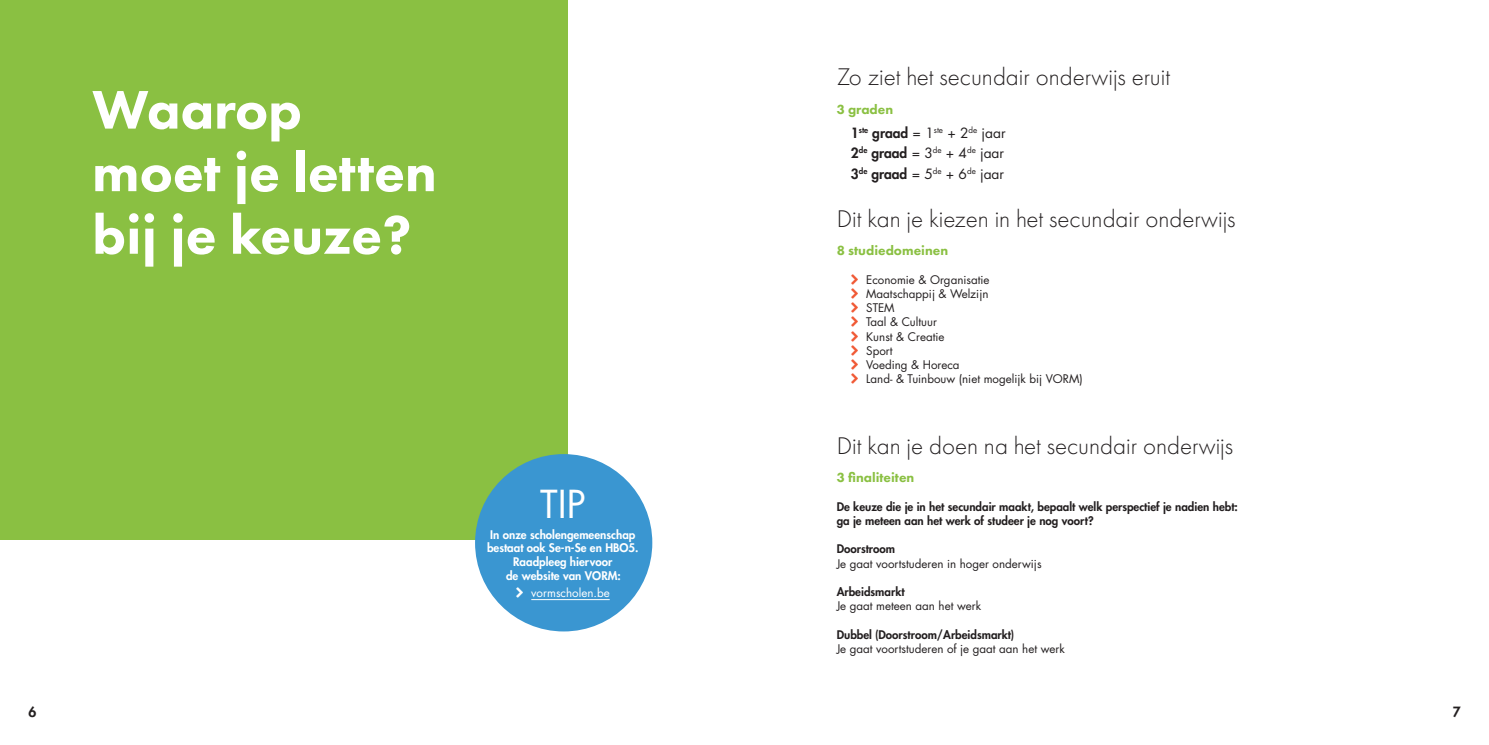
<style>
.page{position:relative;width:1489px;height:745px;background:#fff}
.page>*{position:absolute;margin:0;border:0;box-sizing:border-box;transform-origin:0 0}
.Titel_01{font:800 56.25px/62.5px "Futura PT";color:#fff}
.Body{font:37.5px "Futura";color:#fff}
.Titel_02{font:300 25px "Futura PT";color:#231f20}
.t1{font:13.75px "Futura";color:#231f20}
.t2{font:800 13.75px "Futura PT";color:#8ac042}
.t3{font:800 13.75px "Futura Std";color:#231f20}
.Body-2{font:11.5px/14.1px "Futura";color:#231f20}
.Body-3{font:800 11.5px/14.1px "Futura Std";color:#231f20}
.Body-4{font:800 11.5px/13.8px "Futura Std";color:#fff;text-align:center}
.Body-5{font:11.5px "Futura";color:#fff}
.s1{font-family:"Futura Std";font-weight:800}
</style>
<div class="page">
<div style="left:0;top:0;width:567px;height:539px;background:#8ac042"></div>
<div style="left:475px;top:454px;width:177px;height:177px;background:#3a96d1;border-radius:50%"></div>
<hr style="left:531px;top:599px;width:78px;height:1px;background:#fff">
<p class="Titel_01" style="left:92px;top:78px;width:346px">Waarop moet je letten bij je keuze?</p>
<p class="Body" style="left:540px;top:478px;width:47px">TIP</p>
<p class="Body-4" style="left:487px;top:527px;width:152px">In onze scholengemeenschap bestaat ook Se-n-Se en HBO5.<br>Raadpleeg hiervoor<br>de website van VORM:</p>
<p class="Body-5" style="left:531px;top:584px;width:80px">vormscholen.be</p>
<p class="Titel_02" style="left:836px;top:63px;width:335px">Zo ziet het secundair onderwijs eruit</p>
<p class="t2" style="left:836px;top:100px;width:58px">3 graden</p>
<p class="t1" style="left:850px;top:123px;width:156px"><span class="s1">1</span><sup>ste</sup> <span class="s1">graad</span> = 1<sup>ste</sup> + 2<sup>de</sup> jaar</p>
<p class="t1" style="left:850px;top:143px;width:155px"><span class="s1">2</span><sup>de</sup> <span class="s1">graad</span> = 3<sup>de</sup> + 4<sup>de</sup> jaar</p>
<p class="t1" style="left:850px;top:164px;width:155px"><span class="s1">3</span><sup>de</sup> <span class="s1">graad</span> = 5<sup>de</sup> + 6<sup>de</sup> jaar</p>
<p class="Titel_02" style="left:836px;top:204px;width:400px">Dit kan je kiezen in het secundair onderwijs</p>
<p class="t2" style="left:836px;top:242px;width:113px">8 studiedomeinen</p>
<p class="Body-2" style="left:866px;top:272px;width:125px">Economie &amp; Organisatie</p>
<p class="Body-2" style="left:866px;top:286px;width:124px">Maatschappij &amp; Welzijn</p>
<p class="Body-2" style="left:866px;top:300px;width:30px">STEM</p>
<p class="Body-2" style="left:866px;top:315px;width:72px">Taal &amp; Cultuur</p>
<p class="Body-2" style="left:866px;top:329px;width:80px">Kunst &amp; Creatie</p>
<p class="Body-2" style="left:866px;top:343px;width:28px">Sport</p>
<p class="Body-2" style="left:866px;top:357px;width:218px">Voeding &amp; Horeca<br>Land- &amp; Tuinbouw (niet mogelijk bij VORM)</p>
<p class="Titel_02" style="left:836px;top:431px;width:398px">Dit kan je doen na het secundair onderwijs</p>
<p class="t2" style="left:836px;top:469px;width:79px">3 finaliteiten</p>
<p class="Body-3" style="left:836px;top:499px;width:402px">De keuze die je in het secundair maakt, bepaalt welk perspectief je nadien hebt: ga je meteen aan het werk of studeer je nog voort?</p>
<p class="Body-3" style="left:836px;top:541px;width:60px">Doorstroom</p>
<p class="Body-2" style="left:836px;top:555px;width:206px">Je gaat voortstuderen in hoger onderwijs</p>
<p class="Body-3" style="left:836px;top:584px;width:69px">Arbeidsmarkt</p>
<p class="Body-2" style="left:836px;top:598px;width:146px">Je gaat meteen aan het werk</p>
<p class="Body-3" style="left:836px;top:626px;width:179px">Dubbel (Doorstroom/Arbeidsmarkt)</p>
<p class="Body-2" style="left:836px;top:641px;width:230px">Je gaat voortstuderen of je gaat aan het werk</p>
<p class="t3" style="left:28px;top:702px;width:9px">6</p>
<p class="t3" style="left:1452px;top:702px;width:9px">7</p>
</div>
